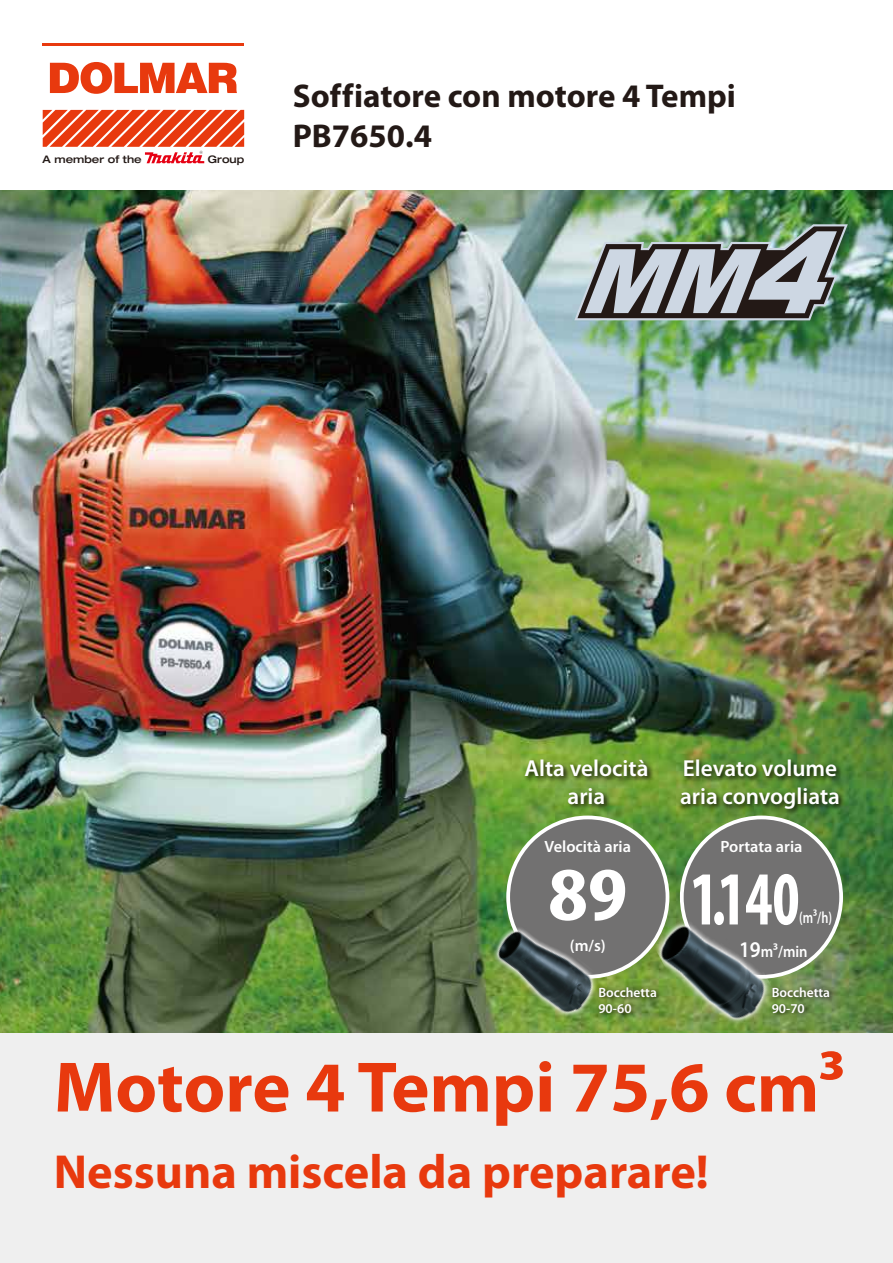
<style>
.page{position:relative;width:893px;height:1263px;background:#fff}
.page>*{position:absolute;margin:0;border:0;box-sizing:border-box;transform-origin:0 0}
.t1{font:700 condensed 76.8px "Myriad Pro";color:#fff;scale:.83 1}
.t2{font:700 condensed 76.8px "Myriad Pro";color:#fff;scale:1.21 1}
.t3{font:700 72px "Myriad Pro";color:#e8390e}
.t4{font:700 48px "Myriad Pro";color:#e8390e}
.t5{font:700 33px/39.6px "Myriad Pro";color:#231916}
.t6{font:600 23.25px/27.8px "Myriad Pro";color:#fff;text-align:center}
.t7{font:600 16.35px "Myriad Pro";color:#fff}
.t8{font:600 16.35px/33.6px "Myriad Pro";color:#fff;scale:.75 1}
.t9{font:600 13.5px/16.2px "Myriad Pro";color:#fff}
.t10{font:500 expanded 10.35px "Helvetica Neue LT Std";color:#231916}
.s1{font-size:22.5px}
</style>
<div class="page">
<div style="left:0;top:1001px;width:893px;height:262px;background:#efefef"></div>
<img style="left:0;top:190px;width:893px;height:842px">
<img style="left:574px;top:224px;width:274px;height:96px">
<img style="left:494px;top:752px;width:164px;height:76px">
<img style="left:658px;top:752px;width:209px;height:100px">
<div style="left:682px;top:817px;width:159px;height:160px;background:#727171;border-radius:50%"></div>
<div style="left:508px;top:817px;width:159px;height:160px;background:#727171;border-radius:50%"></div>
<img style="left:481px;top:909px;width:131px;height:121px">
<img style="left:649px;top:897px;width:133px;height:136px">
<img style="left:767px;top:980px;width:90px;height:48px">
<img style="left:593px;top:980px;width:91px;height:48px">
<hr style="left:43px;top:43px;width:201px;height:3px;background:#e8390e">
<svg style="left:50px;top:62px;width:187px;height:32px"></svg>
<svg style="left:43px;top:110px;width:201px;height:53px"></svg>
<p class="t10" style="left:43px;top:152px;width:101px">A member of the</p>
<p class="t10" style="left:208px;top:152px;width:38px">Group</p>
<h3 class="t5" style="left:293px;top:77px;width:445px">Soffiatore con motore 4 Tempi<br>PB7650.4</h3>
<p class="t6" style="left:524px;top:755px;width:125px">Alta velocità aria</p>
<p class="t6" style="left:680px;top:755px;width:161px;text-align:left">Elevato volume aria convogliata</p>
<p class="t7" style="left:545px;top:838px;width:88px">Velocità aria</p>
<p class="t7" style="left:720px;top:838px;width:84px">Portata aria</p>
<h1 class="t2" style="left:548px;top:852px;width:67px">89</h1>
<p class="t7" style="left:570px;top:937px;width:38px">(m/s)</p>
<h1 class="t1" style="left:690px;top:856px;width:133px">1.140</h1>
<p class="t8" style="left:739px;top:901px;width:125px;text-indent:60px">(m³/h)<br><span class="s1">19</span>m³/min</p>
<p class="t9" style="left:598px;top:984px;width:60px">Bocchetta<br>90-60</p>
<p class="t9" style="left:772px;top:984px;width:60px">Bocchetta<br>90-70</p>
<h2 class="t3" style="left:54px;top:1047px;width:792px">Motore 4 Tempi 75,6 cm³</h2>
<h3 class="t4" style="left:54px;top:1145px;width:656px">Nessuna miscela da preparare!</h3>
</div>
